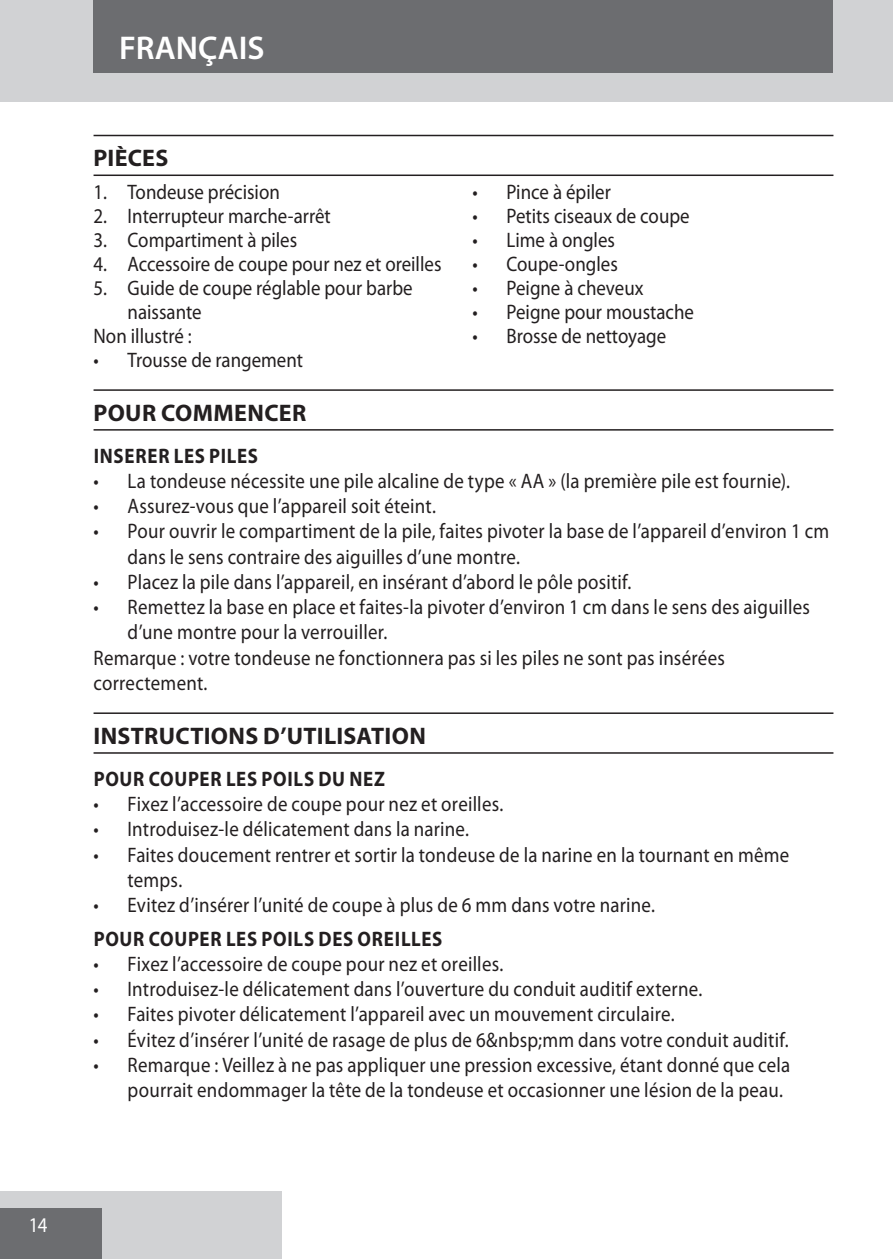
<style>
.page{position:relative;width:893px;height:1259px;background:#fff}
.page>*{position:absolute;margin:0;border:0;box-sizing:border-box;transform-origin:0 0}
.t1{font:600 33px "Myriad Pro";color:#fff}
.heading{font:700 24px "Myriad Pro";letter-spacing:.015em;color:#231f20}
.default{font:21px/25.2px "Myriad Pro";letter-spacing:.01em;color:#231f20;scale:.9 1}
.t2{font:700 21px "Myriad Pro";letter-spacing:.04em;color:#231f20;scale:.9 1}
.Parts{font:21px "Myriad Pro";color:#231f20;scale:.9 1}
.t3{font:21px "Myriad Pro";color:#fff;scale:.9 1}
</style>
<div class="page">
<div style="left:0;top:0;width:893px;height:102px;background:#d1d2d4"></div>
<div style="left:0;top:1191px;width:282px;height:68px;background:#d1d2d4"></div>
<div style="left:0;top:1208px;width:102px;height:51px;background:#6c6d70"></div>
<div style="left:94px;top:0;width:739px;height:73px;background:#6c6d70"></div>
<hr style="left:94px;top:135px;width:739px;height:1px;background:#231f20">
<hr style="left:94px;top:174px;width:739px;height:2px;background:#231f20">
<hr style="left:94px;top:389px;width:739px;height:2px;background:#231f20">
<hr style="left:94px;top:429px;width:739px;height:1px;background:#231f20">
<hr style="left:94px;top:712px;width:739px;height:2px;background:#231f20">
<hr style="left:94px;top:752px;width:739px;height:1px;background:#231f20">
<p class="t1" style="left:119px;top:29px;width:147px">FRANÇAIS</p>
<p class="heading" style="left:94px;top:144px;width:76px">PIÈCES</p>
<p class="default" style="left:94px;top:179px;width:209px">1. Tondeuse précision</p>
<p class="default" style="left:94px;top:203px;width:265px">2. Interrupteur marche-arrêt</p>
<p class="default" style="left:94px;top:227px;width:228px">3. Compartiment à piles</p>
<p class="default" style="left:94px;top:251px;width:388px">4. Accessoire de coupe pour nez et oreilles</p>
<p class="default" style="left:128px;top:276px;width:318px;line-height:24px;text-indent:-34px">5. Guide de coupe réglable pour barbe naissante</p>
<p class="Parts" style="left:94px;top:324px;width:111px">Non illustré :</p>
<p class="default" style="left:94px;top:347px;width:234px">• Trousse de rangement</p>
<p class="default" style="left:472px;top:179px;width:155px">• Pince à épiler</p>
<p class="default" style="left:472px;top:203px;width:243px">• Petits ciseaux de coupe</p>
<p class="default" style="left:472px;top:227px;width:160px">• Lime à ongles</p>
<p class="default" style="left:472px;top:251px;width:163px">• Coupe-ongles</p>
<p class="default" style="left:472px;top:275px;width:191px">• Peigne à cheveux</p>
<p class="default" style="left:472px;top:299px;width:248px">• Peigne pour moustache</p>
<p class="default" style="left:472px;top:323px;width:217px">• Brosse de nettoyage</p>
<p class="heading" style="left:94px;top:399px;width:214px">POUR COMMENCER</p>
<p class="t2" style="left:94px;top:444px;width:184px">INSERER LES PILES</p>
<p class="default" style="left:94px;top:469px;width:775px">• La tondeuse nécessite une pile alcaline de type « AA » (la première pile est fournie).</p>
<p class="default" style="left:94px;top:494px;width:382px">• Assurez-vous que l’appareil soit éteint.</p>
<p class="default" style="left:128px;top:519px;width:781px;text-indent:-34px">• Pour ouvrir le compartiment de la pile, faites pivoter la base de l’appareil d’environ 1 cm dans le sens contraire des aiguilles d’une montre.</p>
<p class="default" style="left:94px;top:569px;width:599px">• Placez la pile dans l’appareil, en insérant d’abord le pôle positif.</p>
<p class="default" style="left:128px;top:595px;width:760px;text-indent:-34px">• Remettez la base en place et faites-la pivoter d’environ 1 cm dans le sens des aiguilles d’une montre pour la verrouiller.</p>
<p class="default" style="left:94px;top:645px;width:703px">Remarque : votre tondeuse ne fonctionnera pas si les piles ne sont pas insérées correctement.</p>
<p class="heading" style="left:94px;top:722px;width:334px">INSTRUCTIONS D’UTILISATION</p>
<p class="t2" style="left:94px;top:767px;width:325px">POUR COUPER LES POILS DU NEZ</p>
<p class="default" style="left:94px;top:792px;width:457px">• Fixez l’accessoire de coupe pour nez et oreilles.</p>
<p class="default" style="left:94px;top:817px;width:419px">• Introduisez-le délicatement dans la narine.</p>
<p class="default" style="left:128px;top:842px;width:737px;text-indent:-34px">• Faites doucement rentrer et sortir la tondeuse de la narine en la tournant en même temps.</p>
<p class="default" style="left:94px;top:892px;width:625px">• Evitez d’insérer l’unité de coupe à plus de 6 mm dans votre narine.</p>
<p class="t2" style="left:94px;top:927px;width:389px">POUR COUPER LES POILS DES OREILLES</p>
<p class="default" style="left:94px;top:951px;width:457px">• Fixez l’accessoire de coupe pour nez et oreilles.</p>
<p class="default" style="left:94px;top:977px;width:678px">• Introduisez-le délicatement dans l’ouverture du conduit auditif externe.</p>
<p class="default" style="left:94px;top:1002px;width:647px">• Faites pivoter délicatement l’appareil avec un mouvement circulaire.</p>
<p class="default" style="left:94px;top:1027px;width:774px">• Évitez d’insérer l’unité de rasage de plus de 6&amp;nbsp;mm dans votre conduit auditif.</p>
<p class="default" style="left:128px;top:1052px;width:738px;text-indent:-34px">• Remarque : Veillez à ne pas appliquer une pression excessive, étant donné que cela pourrait endommager la tête de la tondeuse et occasionner une lésion de la peau.</p>
<p class="t3" style="left:29px;top:1213px;width:22px">14</p>
</div>
